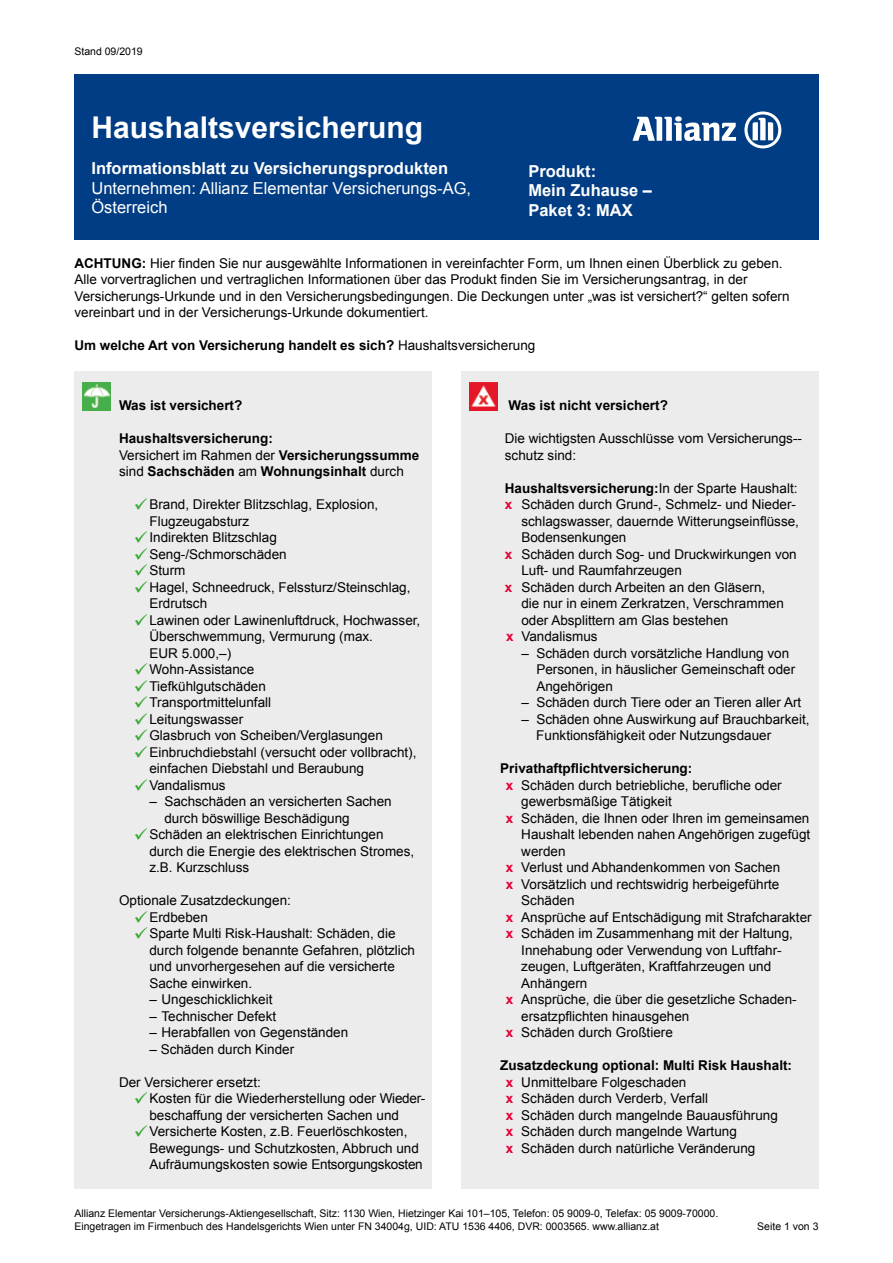
<style>
.page{position:relative;width:893px;height:1263px;background:#fff}
.page>*{position:absolute;margin:0;border:0;box-sizing:border-box;transform-origin:0 0}
.t1{font:700 30px "Arial";color:#fff}
.t2{font:700 16.5px/19.5px "Arial";color:#fff}
.t3{font:16.5px/19.5px "Arial";color:#fff}
.t4{font:13.5px/16.5px "Arial";color:#000}
.t5{font:700 13.5px/16.5px "Arial";color:#000}
.t6{font:10.5px/12.8px "Arial";color:#000}
.s1{font-weight:700}
.s2{font-weight:400}
.s3{color:#37aa32}
.s4{font-weight:700;color:#e40038}
</style>
<div class="page">
<div style="left:74px;top:371px;width:358px;height:817px;background:#ececec"></div>
<div style="left:74px;top:74px;width:745px;height:165px;background:#003d84"></div>
<img style="left:83px;top:383px;width:28px;height:27px">
<div style="left:461px;top:371px;width:358px;height:817px;background:#ececec"></div>
<img style="left:470px;top:383px;width:27px;height:27px">
<svg style="left:632px;top:116px;width:104px;height:25px"></svg>
<svg style="left:744px;top:111px;width:37px;height:37px"></svg>
<p class="t6" style="left:74px;top:45px;width:70px">Stand 09/2019</p>
<h1 class="t1" style="left:91px;top:108px;width:333px">Haushaltsversicherung</h1>
<p class="t2" style="left:91px;top:159px;width:358px">Informationsblatt zu Versicherungsprodukten</p>
<p class="t3" style="left:91px;top:178px;width:381px">Unternehmen: Allianz Elementar Versicherungs-AG,<br>Österreich</p>
<p class="t2" style="left:528px;top:162px;width:125px">Produkt:<br>Mein Zuhause –<br>Paket 3: MAX</p>
<p class="t4" style="left:74px;top:255px;width:717px"><span class="s1">ACHTUNG:</span> Hier finden Sie nur ausgewählte Informationen in vereinfachter Form, um Ihnen einen Überblick zu geben.<br>Alle vorvertraglichen und vertraglichen Informationen über das Produkt finden Sie im Versicherungsantrag, in der Versicherungs-Urkunde und in den Versicherungsbedingungen. Die Deckungen unter „was ist versichert?“ gelten sofern vereinbart und in der Versicherungs-Urkunde dokumentiert.</p>
<p class="t5" style="left:74px;top:338px;width:462px">Um welche Art von Versicherung handelt es sich? <span class="s2">Haushaltsversicherung</span></p>
<p class="t5" style="left:119px;top:398px;width:125px">Was ist versichert?</p>
<p class="t5" style="left:119px;top:431px;width:302px">Haushaltsversicherung:<br><span class="s2">Versichert im Rahmen der</span> Versicherungssumme <span class="s2">sind</span> Sachschäden <span class="s2">am</span> Wohnungsinhalt <span class="s2">durch</span></p>
<p class="t4" style="left:149px;top:496px;width:230px;text-indent:-15px"><span class="s3">✓</span>Brand, Direkter Blitzschlag, Explosion,<br>Flugzeugabsturz</p>
<p class="t4" style="left:134px;top:529px;width:145px"><span class="s3">✓</span>Indirekten Blitzschlag</p>
<p class="t4" style="left:134px;top:546px;width:154px"><span class="s3">✓</span>Seng-/Schmorschäden</p>
<p class="t4" style="left:134px;top:562px;width:53px"><span class="s3">✓</span>Sturm</p>
<p class="t4" style="left:149px;top:579px;width:263px;text-indent:-15px"><span class="s3">✓</span>Hagel, Schneedruck, Felssturz/Steinschlag,<br>Erdrutsch</p>
<p class="t4" style="left:149px;top:612px;width:272px;text-indent:-15px"><span class="s3">✓</span>Lawinen oder Lawinenluftdruck, Hochwasser,<br>Überschwemmung, Vermurung (max.<br>EUR 5.000,–)</p>
<p class="t4" style="left:134px;top:661px;width:122px"><span class="s3">✓</span>Wohn-Assistance</p>
<p class="t4" style="left:134px;top:678px;width:134px"><span class="s3">✓</span>Tiefkühlgutschäden</p>
<p class="t4" style="left:134px;top:694px;width:139px"><span class="s3">✓</span>Transportmittelunfall</p>
<p class="t4" style="left:134px;top:711px;width:111px"><span class="s3">✓</span>Leitungswasser</p>
<p class="t4" style="left:134px;top:727px;width:250px"><span class="s3">✓</span>Glasbruch von Scheiben/Verglasungen</p>
<p class="t4" style="left:149px;top:744px;width:269px;text-indent:-15px"><span class="s3">✓</span>Einbruchdiebstahl (versucht oder vollbracht), einfachen Diebstahl und Beraubung</p>
<p class="t4" style="left:134px;top:777px;width:93px"><span class="s3">✓</span>Vandalismus</p>
<p class="t4" style="left:164px;top:793px;width:229px;text-indent:-15px">– Sachschäden an versicherten Sachen durch böswillige Beschädigung</p>
<p class="t4" style="left:149px;top:826px;width:266px;text-indent:-15px"><span class="s3">✓</span>Schäden an elektrischen Einrichtungen durch die Energie des elektrischen Stromes, z.B. Kurzschluss</p>
<p class="t4" style="left:119px;top:892px;width:173px">Optionale Zusatzdeckungen:</p>
<p class="t4" style="left:134px;top:909px;width:76px"><span class="s3">✓</span>Erdbeben</p>
<p class="t4" style="left:149px;top:925px;width:267px;text-indent:-15px"><span class="s3">✓</span>Sparte Multi Risk-Haushalt: Schäden, die durch folgende benannte Gefahren, plötzlich und unvorhergesehen auf die versicherte Sache einwirken.</p>
<p class="t4" style="left:149px;top:991px;width:125px">– Ungeschicklichkeit</p>
<p class="t4" style="left:149px;top:1008px;width:128px">– Technischer Defekt</p>
<p class="t4" style="left:149px;top:1024px;width:200px">– Herabfallen von Gegenständen</p>
<p class="t4" style="left:149px;top:1041px;width:146px">– Schäden durch Kinder</p>
<p class="t4" style="left:119px;top:1074px;width:143px">Der Versicherer ersetzt:</p>
<p class="t4" style="left:149px;top:1090px;width:278px;text-indent:-15px"><span class="s3">✓</span>Kosten für die Wiederherstellung oder Wieder&shy;beschaffung der versicherten Sachen und</p>
<p class="t4" style="left:149px;top:1123px;width:275px;text-indent:-15px"><span class="s3">✓</span>Versicherte Kosten, z.B. Feuerlöschkosten,<br>Bewegungs- und Schutzkosten, Abbruch und<br>Aufräumungskosten sowie Entsorgungskosten</p>
<p class="t5" style="left:509px;top:398px;width:161px">Was ist nicht versichert?</p>
<p class="t4" style="left:505px;top:430px;width:299px">Die wichtigsten Ausschlüsse vom Versicherungs-- schutz sind:</p>
<p class="t5" style="left:505px;top:480px;width:294px">Haushaltsversicherung:<span class="s2">In der Sparte Haushalt:</span></p>
<p class="t4" style="left:505px;top:496px;width:293px"><span class="s4">x</span> Schäden durch Grund-, Schmelz- und Nieder-</p>
<p class="t4" style="left:521px;top:513px;width:279px">schlagswasser, dauernde Witterungseinflüsse,</p>
<p class="t4" style="left:521px;top:529px;width:107px">Bodensenkungen</p>
<p class="t4" style="left:505px;top:546px;width:293px"><span class="s4">x</span> Schäden durch Sog- und Druckwirkungen von</p>
<p class="t4" style="left:521px;top:562px;width:162px">Luft- und Raumfahrzeugen</p>
<p class="t4" style="left:505px;top:579px;width:262px"><span class="s4">x</span> Schäden durch Arbeiten an den Gläsern,</p>
<p class="t4" style="left:521px;top:595px;width:264px">die nur in einem Zerkratzen, Verschrammen</p>
<p class="t4" style="left:521px;top:612px;width:209px">oder Absplittern am Glas bestehen</p>
<p class="t4" style="left:506px;top:628px;width:93px"><span class="s4">x</span> Vandalismus</p>
<p class="t4" style="left:536px;top:645px;width:260px;text-indent:-15px">– Schäden durch vorsätzliche Handlung von<br>Personen, in häuslicher Gemeinschaft oder<br>Angehörigen</p>
<p class="t4" style="left:521px;top:694px;width:281px">– Schäden durch Tiere oder an Tieren aller Art</p>
<p class="t4" style="left:536px;top:711px;width:275px;text-indent:-15px">– Schäden ohne Auswirkung auf Brauchbarkeit,<br>Funktionsfähigkeit oder Nutzungsdauer</p>
<p class="t5" style="left:500px;top:761px;width:194px">Privathaftpflichtversicherung:</p>
<p class="t4" style="left:506px;top:777px;width:277px"><span class="s4">x</span> Schäden durch betriebliche, berufliche oder</p>
<p class="t4" style="left:521px;top:793px;width:152px">gewerbsmäßige Tätigkeit</p>
<p class="t4" style="left:506px;top:810px;width:305px"><span class="s4">x</span> Schäden, die Ihnen oder Ihren im gemeinsamen</p>
<p class="t4" style="left:521px;top:826px;width:290px">Haushalt lebenden nahen Angehörigen zugefügt</p>
<p class="t4" style="left:521px;top:843px;width:46px">werden</p>
<p class="t4" style="left:506px;top:859px;width:276px"><span class="s4">x</span> Verlust und Abhandenkommen von Sachen</p>
<p class="t4" style="left:506px;top:876px;width:275px"><span class="s4">x</span> Vorsätzlich und rechtswidrig herbeigeführte</p>
<p class="t4" style="left:521px;top:892px;width:55px">Schäden</p>
<p class="t4" style="left:506px;top:909px;width:307px"><span class="s4">x</span> Ansprüche auf Entschädigung mit Strafcharakter</p>
<p class="t4" style="left:506px;top:925px;width:288px"><span class="s4">x</span> Schäden im Zusammenhang mit der Haltung,</p>
<p class="t4" style="left:521px;top:942px;width:262px">Innehabung oder Verwendung von Luftfahr-</p>
<p class="t4" style="left:521px;top:958px;width:251px">zeugen, Luftgeräten, Kraftfahrzeugen und</p>
<p class="t4" style="left:521px;top:975px;width:68px">Anhängern</p>
<p class="t4" style="left:506px;top:991px;width:292px"><span class="s4">x</span> Ansprüche, die über die gesetzliche Schaden-</p>
<p class="t4" style="left:521px;top:1008px;width:170px">ersatzpflichten hinausgehen</p>
<p class="t4" style="left:506px;top:1024px;width:168px"><span class="s4">x</span> Schäden durch Großtiere</p>
<p class="t4" style="left:506px;top:1057px;width:288px;text-indent:-6px"><span class="s1">Zusatzdeckung optional: Multi Risk Haushalt: </span><span class="s4">x</span> Unmittelbare Folgeschaden<br><span class="s4">x</span> Schäden durch Verderb, Verfall<br><span class="s4">x</span> Schäden durch mangelnde Bauausführung<br><span class="s4">x</span> Schäden durch mangelnde Wartung<br><span class="s4">x</span> Schäden durch natürliche Veränderung</p>
<p class="t6" style="left:74px;top:1207px;width:645px">Allianz Elementar Versicherungs-Aktiengesellschaft, Sitz: 1130 Wien, Hietzinger Kai 101–105, Telefon: 05 9009-0, Telefax: 05 9009-70000.<br>Eingetragen im Firmenbuch des Handelsgerichts Wien unter FN 34004g, UID: ATU 1536 4406, DVR: 0003565. www.allianz.at</p>
<p class="t6" style="left:757px;top:1219px;width:63px">Seite 1 von 3</p>
</div>
